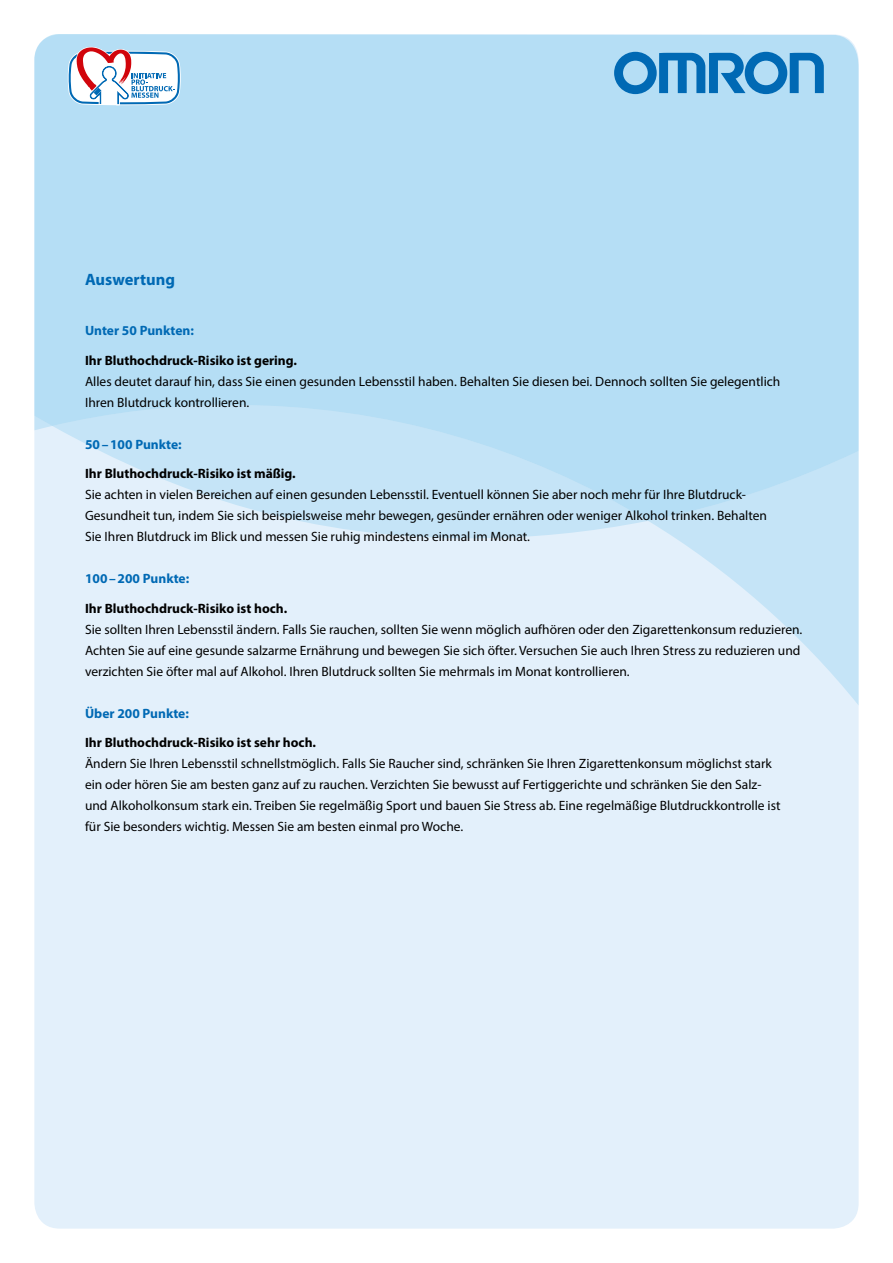
<style>
.page{position:relative;width:893px;height:1263px;background:#fff}
.page>*{position:absolute;margin:0;border:0;box-sizing:border-box;transform-origin:0 0}
.t1{font:700 16.5px "Myriad Pro";color:#0069b4}
.t2{font:13.5px/21px "Myriad Pro";color:#000}
.t3{font:700 13.5px "Myriad Pro";color:#000}
.t4{font:700 13.5px "Myriad Pro";color:#0069b4}
</style>
<div class="page">
<div style="left:34px;top:34px;width:825px;height:1194px;background:#e3f0fb;border-radius:25px"></div>
<div style="left:34px;top:34px;width:825px;height:382px;background:#b5def5"></div>
<svg style="left:35px;top:416px;width:824px;height:288px"></svg>
<svg style="left:52px;top:405px;width:596px;height:133px;fill:#c5e4f7"></svg>
<svg style="left:614px;top:52px;width:210px;height:42px;background:#539fd2"></svg>
<svg style="left:68px;top:47px;width:113px;height:58px;background:#cbcbda"></svg>
<p class="t1" style="left:85px;top:268px;width:91px">Auswertung</p>
<p class="t4" style="left:85px;top:322px;width:110px">Unter 50 Punkten:</p>
<p class="t3" style="left:85px;top:351px;width:213px">Ihr Bluthochdruck-Risiko ist gering.</p>
<p class="t2" style="left:85px;top:370px;width:697px">Alles deutet darauf hin, dass Sie einen gesunden Lebensstil haben. Behalten Sie diesen bei. Dennoch sollten Sie gelegentlich<br>Ihren Blutdruck kontrollieren.</p>
<p class="t4" style="left:85px;top:435px;width:98px">50–100 Punkte:</p>
<p class="t3" style="left:85px;top:465px;width:212px">Ihr Bluthochdruck-Risiko ist mäßig.</p>
<p class="t2" style="left:85px;top:484px;width:683px">Sie achten in vielen Bereichen auf einen gesunden Lebensstil. Eventuell können Sie aber noch mehr für Ihre Blutdruck-<br>Gesundheit tun, indem Sie sich beispielsweise mehr bewegen, gesünder ernähren oder weniger Alkohol trinken. Behalten<br>Sie Ihren Blutdruck im Blick und messen Sie ruhig mindestens einmal im Monat.</p>
<p class="t4" style="left:85px;top:570px;width:106px">100–200 Punkte:</p>
<p class="t3" style="left:85px;top:599px;width:204px">Ihr Bluthochdruck-Risiko ist hoch.</p>
<p class="t2" style="left:85px;top:618px;width:719px">Sie sollten Ihren Lebensstil ändern. Falls Sie rauchen, sollten Sie wenn möglich aufhören oder den Zigarettenkonsum reduzieren.<br>Achten Sie auf eine gesunde salzarme Ernährung und bewegen Sie sich öfter. Versuchen Sie auch Ihren Stress zu reduzieren und verzichten Sie öfter mal auf Alkohol. Ihren Blutdruck sollten Sie mehrmals im Monat kontrollieren.</p>
<p class="t4" style="left:85px;top:704px;width:105px">Über 200 Punkte:</p>
<p class="t3" style="left:85px;top:734px;width:233px">Ihr Bluthochdruck-Risiko ist sehr hoch.</p>
<p class="t2" style="left:85px;top:753px;width:697px">Ändern Sie Ihren Lebensstil schnellstmöglich. Falls Sie Raucher sind, schränken Sie Ihren Zigarettenkonsum möglichst stark ein oder hören Sie am besten ganz auf zu rauchen. Verzichten Sie bewusst auf Fertiggerichte und schränken Sie den Salz&shy;und Alkoholkonsum stark ein. Treiben Sie regelmäßig Sport und bauen Sie Stress ab. Eine regelmäßige Blutdruckkontrolle ist für Sie besonders wichtig. Messen Sie am besten einmal pro Woche.</p>
</div>
